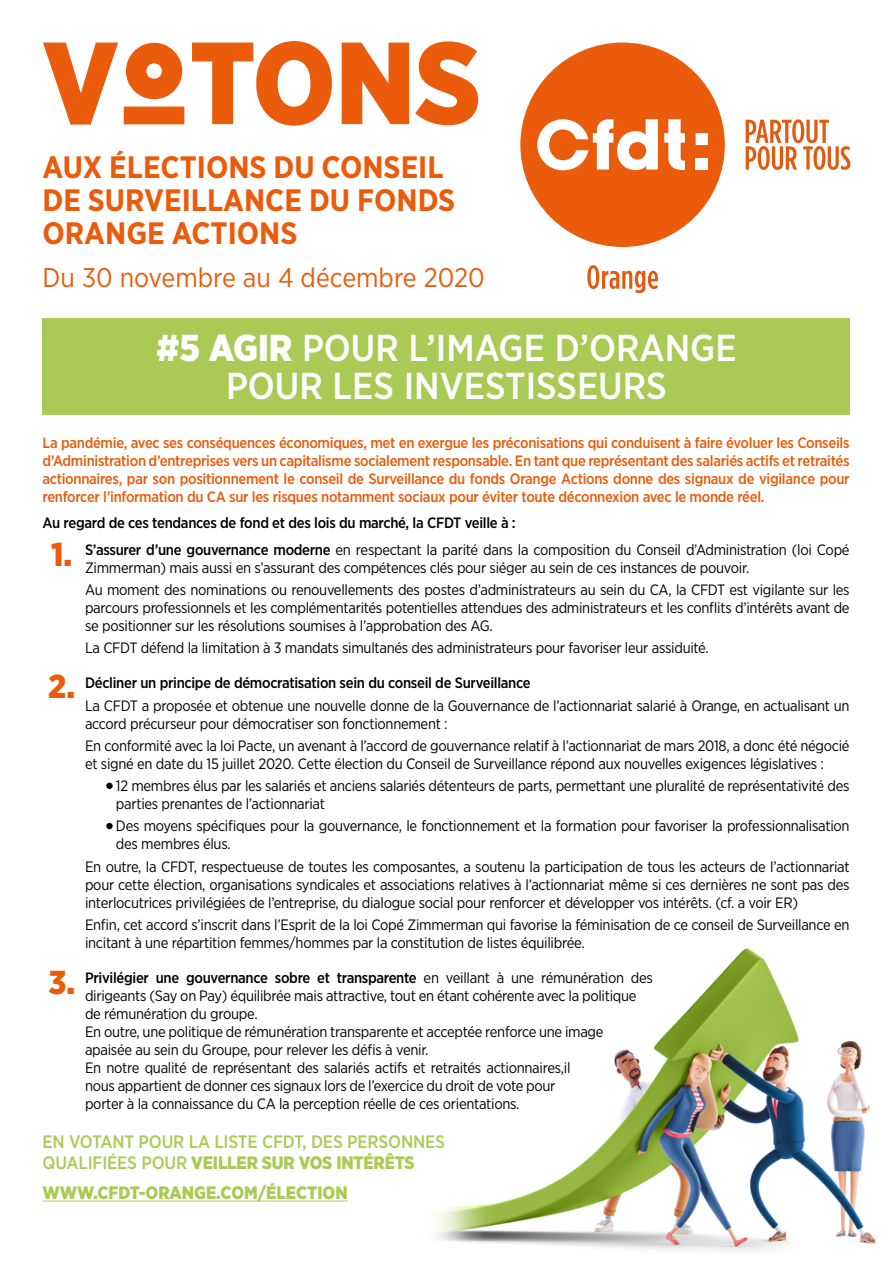
<style>
.page{position:relative;width:893px;height:1263px;background:#fff}
.page>*{position:absolute;margin:0;border:0;box-sizing:border-box;transform-origin:0 0}
.t1{font:900 116.55px "Gotham Narrow";color:#ea5b0b}
.t2{font:500 37.5px/37.5px "Gotham Narrow";color:#fff;text-align:center}
.t3{font:900 33.15px "Gotham Narrow";color:#ea5b0b}
.t4{font:700 30.9px/33px "Gotham Narrow";color:#ea5b0b}
.t5{font:27px "Gotham Narrow";color:#ea5b0b}
.t6{font:500 18px/21.6px "Gotham Narrow";letter-spacing:-.01em;color:#a9cb56}
.t7{font:900 18px "Gotham Narrow";color:#a9cb56}
.t8{font:15px/18px "Gotham Narrow";letter-spacing:-.02em;color:#000}
.t9{font:500 15px/18px "Gotham Narrow";letter-spacing:-.02em;color:#ea5b0b;text-align:justify}
.t10{font:500 15px/26.5px "Gotham Narrow";letter-spacing:-.02em;color:#000}
.s1{font-family:"CFDT";font-stretch:condensed}
.s2{font-weight:900}
.s3{font-weight:400}
.s4{font-weight:500}
</style>
<div class="page">
<img style="left:437px;top:948px;width:439px;height:303px">
<hr style="left:43px;top:1200px;width:305px;height:1px;background:#a9cb56">
<div style="left:106px;top:783px;width:7px;height:6px;background:#000;border-radius:50%"></div>
<div style="left:106px;top:823px;width:7px;height:6px;background:#000;border-radius:50%"></div>
<div style="left:520px;top:43px;width:205px;height:204px;background:#ea5b0b;border-radius:50%"></div>
<svg style="left:664px;top:119px;width:21px;height:51px"></svg>
<div style="left:696px;top:133px;width:12px;height:12px;background:#fff"></div>
<div style="left:696px;top:158px;width:12px;height:11px;background:#fff"></div>
<svg style="left:537px;top:119px;width:121px;height:51px"></svg>
<svg style="left:746px;top:119px;width:104px;height:51px"></svg>
<svg style="left:587px;top:265px;width:71px;height:28px"></svg>
<div style="left:43px;top:318px;width:807px;height:97px;background:#a9cb56"></div>
<h1 class="t1" style="left:43px;top:6px;width:440px">V<span class="s1">O</span>TONS</h1>
<h3 class="t4" style="left:43px;top:150px;width:414px">AUX ÉLECTIONS DU CONSEIL<br>DE SURVEILLANCE DU FONDS<br>ORANGE ACTIONS</h3>
<h3 class="t5" style="left:43px;top:261px;width:444px">Du 30 novembre au 4 décembre 2020</h3>
<h2 class="t2" style="left:156px;top:329px;width:582px"><span class="s2">#5 AGIR</span> POUR L’IMAGE D’ORANGE<br>POUR LES INVESTISSEURS</h2>
<p class="t9" style="left:43px;top:433px;width:809px">La pandémie, avec ses conséquences économiques, met en exergue les préconisations qui conduisent à faire évoluer les Conseils d’Administration d’entreprises vers un capitalisme socialement responsable. En tant que représentant des salariés actifs et retraités actionnaires, par son positionnement le conseil de Surveillance du fonds Orange Actions donne des signaux de vigilance pour renforcer l’information du CA sur les risques notamment sociaux pour éviter toute déconnexion avec le monde réel.</p>
<p class="t10" style="left:85px;top:510px;width:766px;text-indent:-43px">Au regard de ces tendances de fond et des lois du marché, la CFDT veille à :<br>S’assurer d’une gouvernance moderne <span class="s3">en respectant la parité dans la composition du Conseil d’Administration (loi Copé</span></p>
<p class="t8" style="left:85px;top:556px;width:766px;line-height:22.2px">Zimmerman) mais aussi en s’assurant des compétences clés pour siéger au sein de ces instances de pouvoir.<br>Au moment des nominations ou renouvellements des postes d’administrateurs au sein du CA, la CFDT est vigilante sur les</p>
<p class="t8" style="left:85px;top:598px;width:766px">parcours professionnels et les complémentarités potentielles attendues des administrateurs et les conflits d’intérêts avant de se positionner sur les résolutions soumises à l’approbation des AG.</p>
<p class="t8" style="left:85px;top:639px;width:625px">La CFDT défend la limitation à 3 mandats simultanés des administrateurs pour favoriser leur assiduité.</p>
<p class="t10" style="left:85px;top:670px;width:447px">Décliner un principe de démocratisation sein du conseil de Surveillance</p>
<p class="t8" style="left:85px;top:696px;width:766px">La CFDT a proposée et obtenue une nouvelle donne de la Gouvernance de l’actionnariat salarié à Orange, en actualisant un accord précurseur pour démocratiser son fonctionnement :</p>
<p class="t8" style="left:85px;top:736px;width:766px">En conformité avec la loi Pacte, un avenant à l’accord de gouvernance relatif à l’actionnariat de mars 2018, a donc été négocié et signé en date du 15 juillet 2020. Cette élection du Conseil de Surveillance répond aux nouvelles exigences législatives :</p>
<p class="t8" style="left:116px;top:776px;width:735px">12 membres élus par les salariés et anciens salariés détenteurs de parts, permettant une pluralité de représentativité des parties prenantes de l’actionnariat</p>
<p class="t8" style="left:116px;top:817px;width:735px">Des moyens spécifiques pour la gouvernance, le fonctionnement et la formation pour favoriser la professionnalisation des membres élus.</p>
<p class="t8" style="left:85px;top:857px;width:766px;text-align:justify">En outre, la CFDT, respectueuse de toutes les composantes, a soutenu la participation de tous les acteurs de l’actionnariat pour cette élection, organisations syndicales et associations relatives à l’actionnariat même si ces dernières ne sont pas des interlocutrices privilégiées de l’entreprise, du dialogue social pour renforcer et développer vos intérêts. (cf. a voir ER)</p>
<p class="t8" style="left:85px;top:915px;width:766px">Enfin, cet accord s’inscrit dans l’Esprit de la loi Copé Zimmerman qui favorise la féminisation de ce conseil de Surveillance en incitant à une répartition femmes/hommes par la constitution de listes équilibrée.</p>
<p class="t8" style="left:85px;top:968px;width:569px"><span class="s4">Privilégier une gouvernance sobre et transparente</span> en veillant à une rémunération des dirigeants (Say on Pay) équilibrée mais attractive, tout en étant cohérente avec la politique de rémunération du groupe.<br>En outre, une politique de rémunération transparente et acceptée renforce une image apaisée au sein du Groupe, pour relever les défis à venir.<br>En notre qualité de représentant des salariés actifs et retraités actionnaires,il<br>nous appartient de donner ces signaux lors de l’exercice du droit de vote pour<br>porter à la connaissance du CA la perception réelle de ces orientations.</p>
<p class="t6" style="left:43px;top:1130px;width:404px">EN VOTANT POUR LA LISTE CFDT, DES PERSONNES<br>QUALIFIÉES POUR <span class="s2">VEILLER SUR VOS INTÉRÊTS</span></p>
<p class="t7" style="left:43px;top:1181px;width:307px">WWW.CFDT-ORANGE.COM/ÉLECTION</p>
<h3 class="t3" style="left:51px;top:532px;width:23px">1.</h3>
<h3 class="t3" style="left:48px;top:665px;width:28px">2.</h3>
<h3 class="t3" style="left:48px;top:960px;width:28px">3.</h3>
</div>
